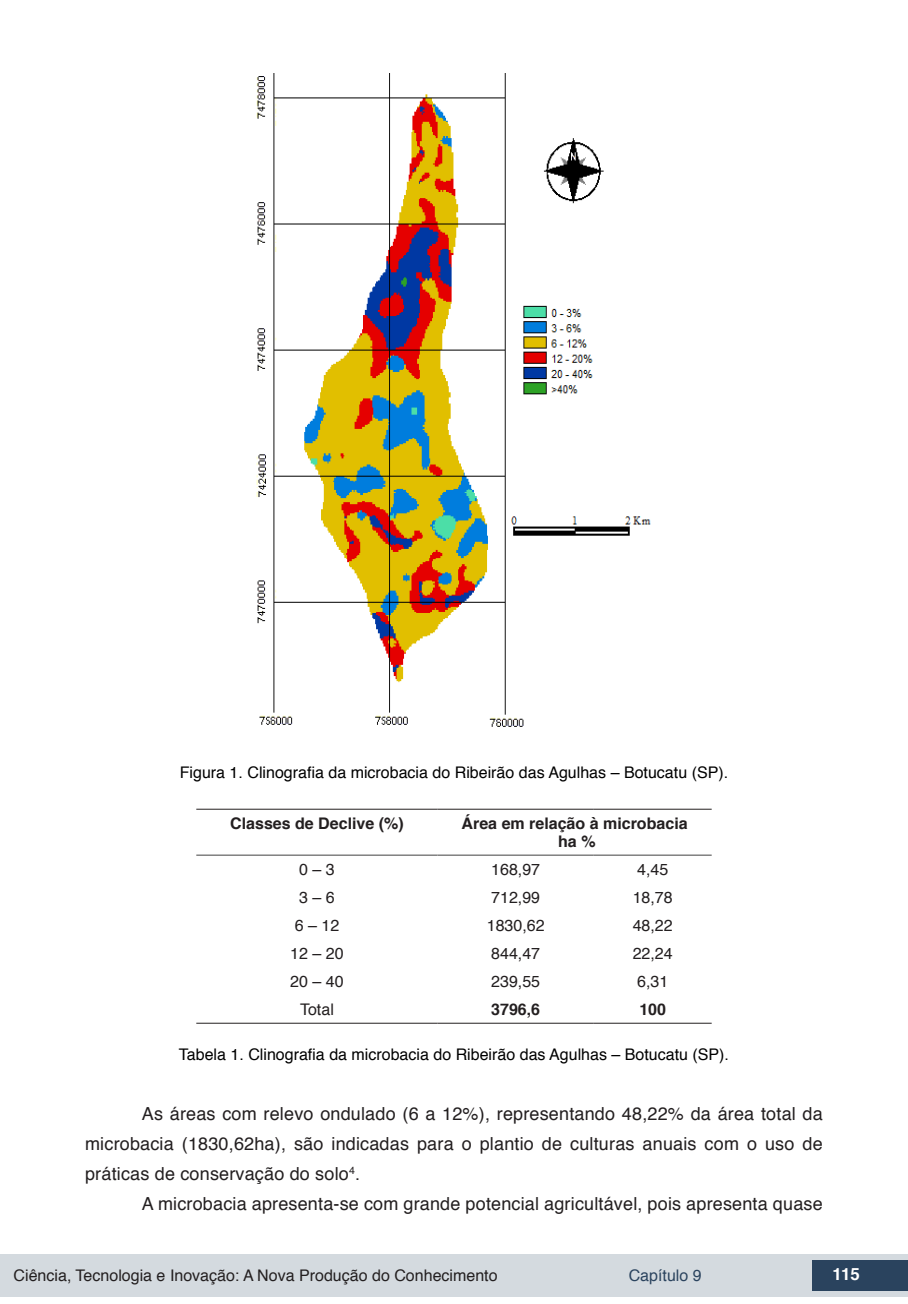
<style>
.page{position:relative;width:908px;height:1304px;background:#fff}
.page>*{position:absolute;margin:0;border:0;box-sizing:border-box;transform-origin:0 0}
.txt{font:18px/30px "Helvetica";letter-spacing:.01em;color:#231f20;text-align:justify}
.t1{font:700 16.8px "Helvetica";color:#fff}
.tab_txt_centro{font:16px "Helvetica";color:#231f20}
.info_tab_graf_imag{font:16px "Helvetica";color:#000}
.tab_txt_centro-2{font:700 16px "Helvetica";color:#231f20}
.t2{font:16px "Helvetica";color:#2a435e}
</style>
<div class="page">
<div style="left:0;top:1254px;width:906px;height:43px;background:#d4dadf"></div>
<div style="left:812px;top:1261px;width:95px;height:30px;background:#2a435e"></div>
<img style="left:256px;top:74px;width:395px;height:653px">
<hr style="left:196px;top:854px;width:241px;height:2px;background:#808080">
<hr style="left:437px;top:854px;width:156px;height:2px;background:#808080">
<hr style="left:593px;top:854px;width:118px;height:2px;background:#808080">
<hr style="left:196px;top:809px;width:241px;height:1px;background:#231f20">
<hr style="left:437px;top:809px;width:156px;height:1px;background:#231f20">
<hr style="left:593px;top:809px;width:118px;height:1px;background:#231f20">
<hr style="left:196px;top:1023px;width:241px;height:1px;background:#231f20">
<hr style="left:437px;top:1023px;width:156px;height:1px;background:#231f20">
<hr style="left:593px;top:1023px;width:118px;height:1px;background:#231f20">
<p class="info_tab_graf_imag" style="left:180px;top:760px;width:549px">Figura 1. Clinografia da microbacia do Ribeirão das Agulhas – Botucatu (SP).</p>
<p class="tab_txt_centro-2" style="left:230px;top:811px;width:175px">Classes de Declive (%)</p>
<p class="tab_txt_centro-2" style="left:461px;top:811px;width:227px">Área em relação à microbacia</p>
<p class="tab_txt_centro-2" style="left:558px;top:829px;width:39px">ha %</p>
<p class="tab_txt_centro" style="left:299px;top:857px;width:37px">0 – 3</p>
<p class="tab_txt_centro" style="left:491px;top:857px;width:50px">168,97</p>
<p class="tab_txt_centro" style="left:637px;top:857px;width:33px">4,45</p>
<p class="tab_txt_centro" style="left:299px;top:885px;width:37px">3 – 6</p>
<p class="tab_txt_centro" style="left:491px;top:885px;width:50px">712,99</p>
<p class="tab_txt_centro" style="left:632px;top:885px;width:42px">18,78</p>
<p class="tab_txt_centro" style="left:294px;top:913px;width:46px">6 – 12</p>
<p class="tab_txt_centro" style="left:486px;top:913px;width:59px">1830,62</p>
<p class="tab_txt_centro" style="left:632px;top:913px;width:42px">48,22</p>
<p class="tab_txt_centro" style="left:290px;top:941px;width:55px">12 – 20</p>
<p class="tab_txt_centro" style="left:491px;top:941px;width:50px">844,47</p>
<p class="tab_txt_centro" style="left:632px;top:941px;width:42px">22,24</p>
<p class="tab_txt_centro" style="left:290px;top:969px;width:55px">20 – 40</p>
<p class="tab_txt_centro" style="left:491px;top:969px;width:50px">239,55</p>
<p class="tab_txt_centro" style="left:637px;top:969px;width:33px">6,31</p>
<p class="tab_txt_centro" style="left:300px;top:997px;width:35px">Total</p>
<p class="tab_txt_centro-2" style="left:491px;top:997px;width:50px">3796,6</p>
<p class="tab_txt_centro-2" style="left:639px;top:997px;width:28px">100</p>
<p class="info_tab_graf_imag" style="left:179px;top:1042px;width:551px">Tabela 1. Clinografia da microbacia do Ribeirão das Agulhas – Botucatu (SP).</p>
<p class="txt" style="left:85px;top:1100px;width:739px;text-indent:57px">As áreas com relevo ondulado (6 a 12%), representando 48,22% da área total da microbacia (1830,62ha), são indicadas para o plantio de culturas anuais com o uso de práticas de conservação do solo<sup>4</sup>.</p>
<p class="txt" style="left:142px;top:1190px;width:682px">A microbacia apresenta-se com grande potencial agricultável, pois apresenta quase</p>
<p class="tab_txt_centro" style="left:14px;top:1263px;width:485px">Ciência, Tecnologia e Inovação: A Nova Produção do Conhecimento</p>
<p class="t2" style="left:628px;top:1263px;width:74px">Capítulo 9</p>
<p class="t1" style="left:832px;top:1261px;width:29px">115</p>
</div>
